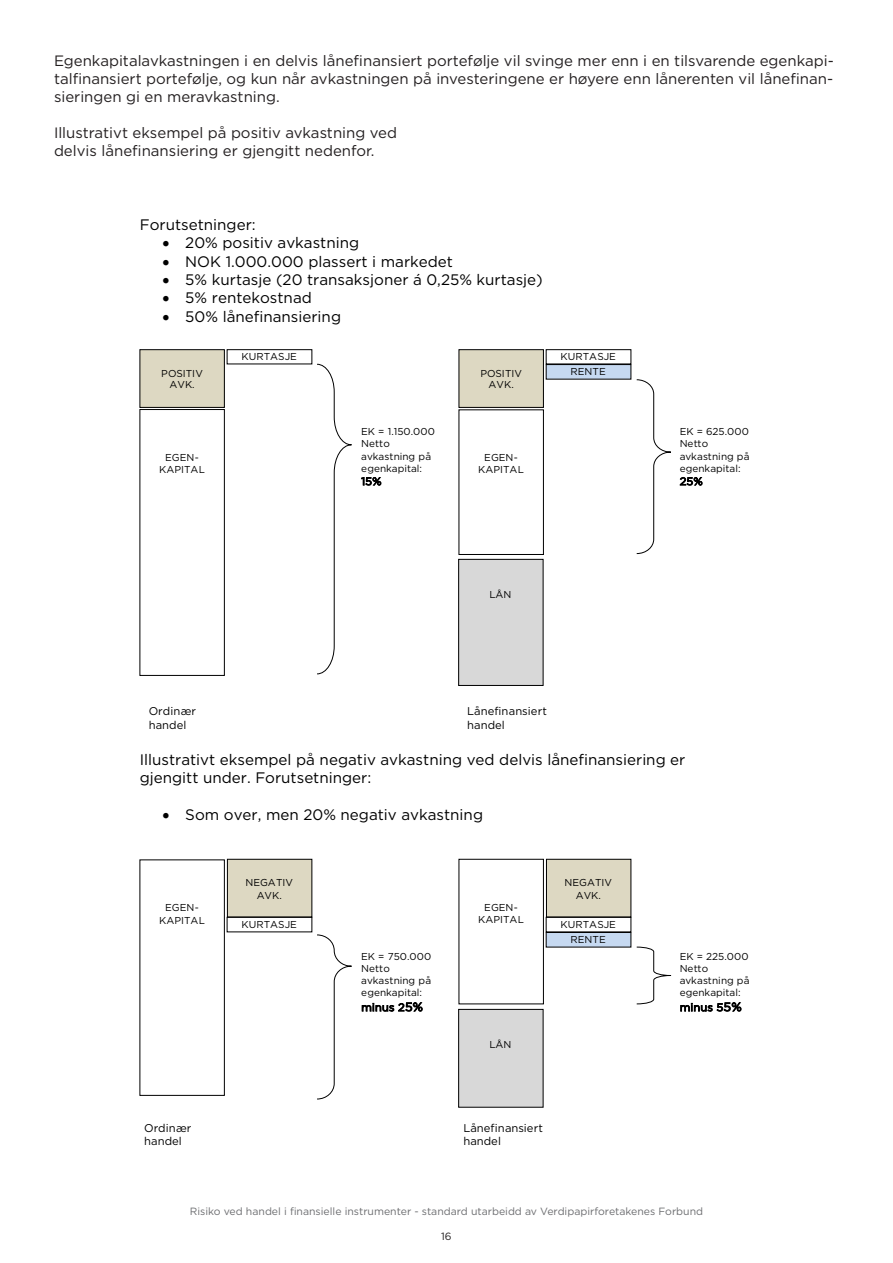
<style>
.page{position:relative;width:893px;height:1263px;background:#fff}
.page>*{position:absolute;margin:0;border:0;box-sizing:border-box;transform-origin:0 0}
.t1{font:15.15px/18.3px "Gotham";color:#000}
.t2{font:15px/18px "Gotham";color:#231f20;text-align:justify}
.t3{font:11.25px/13.6px "Gotham";letter-spacing:.005em;color:#000}
.t4{font:10.95px "Gotham";letter-spacing:.005em;color:#000}
.t5{font:10.5px "Gotham";color:#6c6d70}
.t6{font:10.5px "Gotham";color:#231f20}
.t7{font:10.05px/12.1px "Gotham";color:#000;text-align:center}
.s1{font-size:12.15px}
</style>
<div class="page">
<svg style="left:317px;top:363px;width:35px;height:312px"></svg>
<div style="left:140px;top:350px;width:84px;height:57px;background:#ddd8c2"></div>
<div style="left:139px;top:349px;width:86px;height:59px;border:1px solid #000"></div>
<img style="left:140px;top:354px;width:84px;height:48px">
<div style="left:139px;top:409px;width:86px;height:267px;border:1px solid #000"></div>
<img style="left:140px;top:414px;width:84px;height:256px">
<div style="left:546px;top:364px;width:85px;height:16px;border:1px solid #000"></div>
<div style="left:459px;top:350px;width:84px;height:57px;background:#ddd8c2"></div>
<div style="left:458px;top:349px;width:86px;height:59px;border:1px solid #000"></div>
<img style="left:459px;top:354px;width:84px;height:48px">
<div style="left:459px;top:559px;width:84px;height:126px;background:#d8d8d8"></div>
<div style="left:458px;top:559px;width:86px;height:127px;border:1px solid #000"></div>
<img style="left:459px;top:564px;width:1px;height:116px">
<svg style="left:636px;top:379px;width:35px;height:175px"></svg>
<div style="left:227px;top:349px;width:85px;height:15px;border:1px solid #000"></div>
<img style="left:228px;top:350px;width:83px;height:13px">
<div style="left:546px;top:349px;width:85px;height:15px;border:1px solid #000"></div>
<img style="left:547px;top:350px;width:83px;height:13px">
<div style="left:458px;top:409px;width:86px;height:146px;border:1px solid #000"></div>
<img style="left:459px;top:414px;width:84px;height:135px">
<svg style="left:317px;top:934px;width:35px;height:166px"></svg>
<div style="left:227px;top:859px;width:85px;height:58px;background:#ddd8c2"></div>
<div style="left:227px;top:859px;width:85px;height:58px;border:1px solid #000"></div>
<img style="left:228px;top:864px;width:83px;height:48px">
<div style="left:139px;top:859px;width:86px;height:237px;border:1px solid #000"></div>
<img style="left:140px;top:865px;width:84px;height:225px">
<div style="left:546px;top:932px;width:85px;height:15px;border:1px solid #000"></div>
<img style="left:547px;top:933px;width:83px;height:13px">
<div style="left:546px;top:859px;width:85px;height:58px;background:#ddd8c2"></div>
<div style="left:546px;top:859px;width:85px;height:58px;border:1px solid #000"></div>
<img style="left:547px;top:864px;width:83px;height:48px">
<div style="left:459px;top:1009px;width:84px;height:98px;background:#d8d8d8"></div>
<div style="left:458px;top:1009px;width:86px;height:99px;border:1px solid #000"></div>
<img style="left:459px;top:1014px;width:1px;height:88px">
<div style="left:227px;top:917px;width:85px;height:15px;border:1px solid #000"></div>
<img style="left:228px;top:918px;width:83px;height:13px">
<div style="left:546px;top:917px;width:85px;height:15px;border:1px solid #000"></div>
<img style="left:547px;top:918px;width:83px;height:13px">
<div style="left:458px;top:859px;width:86px;height:145px;border:1px solid #000"></div>
<img style="left:459px;top:864px;width:84px;height:135px">
<svg style="left:636px;top:946px;width:36px;height:59px"></svg>
<p class="t2" style="left:54px;top:51px;width:781px">Egenkapitalavkastningen i en delvis lånefinansiert portefølje vil svinge mer enn i en tilsvarende egenkapi&shy;talfinansiert portefølje, og kun når avkastningen på investeringene er høyere enn lånerenten vil lånefinan&shy;sieringen gi en meravkastning.</p>
<p class="t2" style="left:54px;top:123px;width:345px">Illustrativt eksempel på positiv avkastning ved</p>
<p class="t2" style="left:54px;top:141px;width:322px">delvis lånefinansiering er gjengitt nedenfor.</p>
<p class="t1" style="left:140px;top:215px;width:117px">Forutsetninger:</p>
<p class="t1" style="left:163px;top:233px;width:198px">• 20% positiv avkastning</p>
<p class="t1" style="left:163px;top:252px;width:292px">• NOK 1.000.000 plassert i markedet</p>
<p class="t1" style="left:163px;top:270px;width:382px">• 5% kurtasje (20 transaksjoner á 0,25% kurtasje)</p>
<p class="t1" style="left:163px;top:288px;width:151px">• 5% rentekostnad</p>
<p class="t1" style="left:163px;top:307px;width:180px">• 50% lånefinansiering</p>
<p class="t7" style="left:161px;top:367px;width:43px">POSITIV<br>AVK.</p>
<p class="t7" style="left:159px;top:451px;width:47px">EGEN-<br>KAPITAL</p>
<p class="t7" style="left:242px;top:350px;width:57px">KURTASJE</p>
<p class="t7" style="left:561px;top:350px;width:57px">KURTASJE</p>
<p class="t7" style="left:361px;top:425px;width:75px;text-align:left">EK = 1.150.000<br>Netto avkastning på egenkapital:</p>
<p class="t4" style="left:361px;top:474px;width:22px">15%</p>
<p class="t7" style="left:480px;top:367px;width:43px">POSITIV</p>
<p class="t7" style="left:571px;top:365px;width:37px">RENTE</p>
<p class="t7" style="left:489px;top:379px;width:27px">AVK.</p>
<p class="t7" style="left:478px;top:451px;width:47px">EGEN-<br>KAPITAL</p>
<p class="t7" style="left:489px;top:588px;width:23px">LÅN</p>
<p class="t3" style="left:149px;top:704px;width:49px">Ordinær handel</p>
<p class="t3" style="left:467px;top:704px;width:81px">Lånefinansiert handel</p>
<p class="t7" style="left:680px;top:425px;width:71px;text-align:left">EK = 625.000<br>Netto avkastning på egenkapital:</p>
<p class="t4" style="left:680px;top:474px;width:25px">25%</p>
<p class="t1" style="left:140px;top:750px;width:547px">Illustrativt eksempel på negativ avkastning ved delvis lånefinansiering er gjengitt under. Forutsetninger:</p>
<p class="t1" style="left:163px;top:805px;width:322px">• Som over, men 20% negativ avkastning</p>
<p class="t7" style="left:159px;top:901px;width:47px">EGEN-<br>KAPITAL</p>
<p class="t7" style="left:245px;top:877px;width:49px">NEGATIV<br>AVK.</p>
<p class="t7" style="left:564px;top:877px;width:49px">NEGATIV<br>AVK.</p>
<p class="t7" style="left:478px;top:901px;width:47px">EGEN-<br>KAPITAL</p>
<p class="t7" style="left:242px;top:918px;width:57px">KURTASJE</p>
<p class="t7" style="left:561px;top:918px;width:57px">KURTASJE</p>
<p class="t7" style="left:361px;top:950px;width:72px;text-align:left">EK = 750.000<br>Netto avkastning på egenkapital:</p>
<p class="t4" style="left:361px;top:1000px;width:63px">minus 2<span class="s1">5%</span></p>
<p class="t7" style="left:489px;top:1038px;width:23px">LÅN</p>
<p class="t7" style="left:571px;top:933px;width:37px">RENTE</p>
<p class="t3" style="left:144px;top:1121px;width:49px">Ordinær handel</p>
<p class="t3" style="left:463px;top:1121px;width:81px">Lånefinansiert handel</p>
<p class="t7" style="left:680px;top:950px;width:71px;text-align:left">EK = 225.000<br>Netto avkastning på egenkapital:</p>
<p class="t4" style="left:680px;top:1000px;width:64px">minus 5<span class="s1">5%</span></p>
<p class="t5" style="left:190px;top:1205px;width:515px">Risiko ved handel i finansielle instrumenter - standard utarbeidd av Verdipapirforetakenes Forbund</p>
<p class="t6" style="left:441px;top:1230px;width:12px">16</p>
</div>
